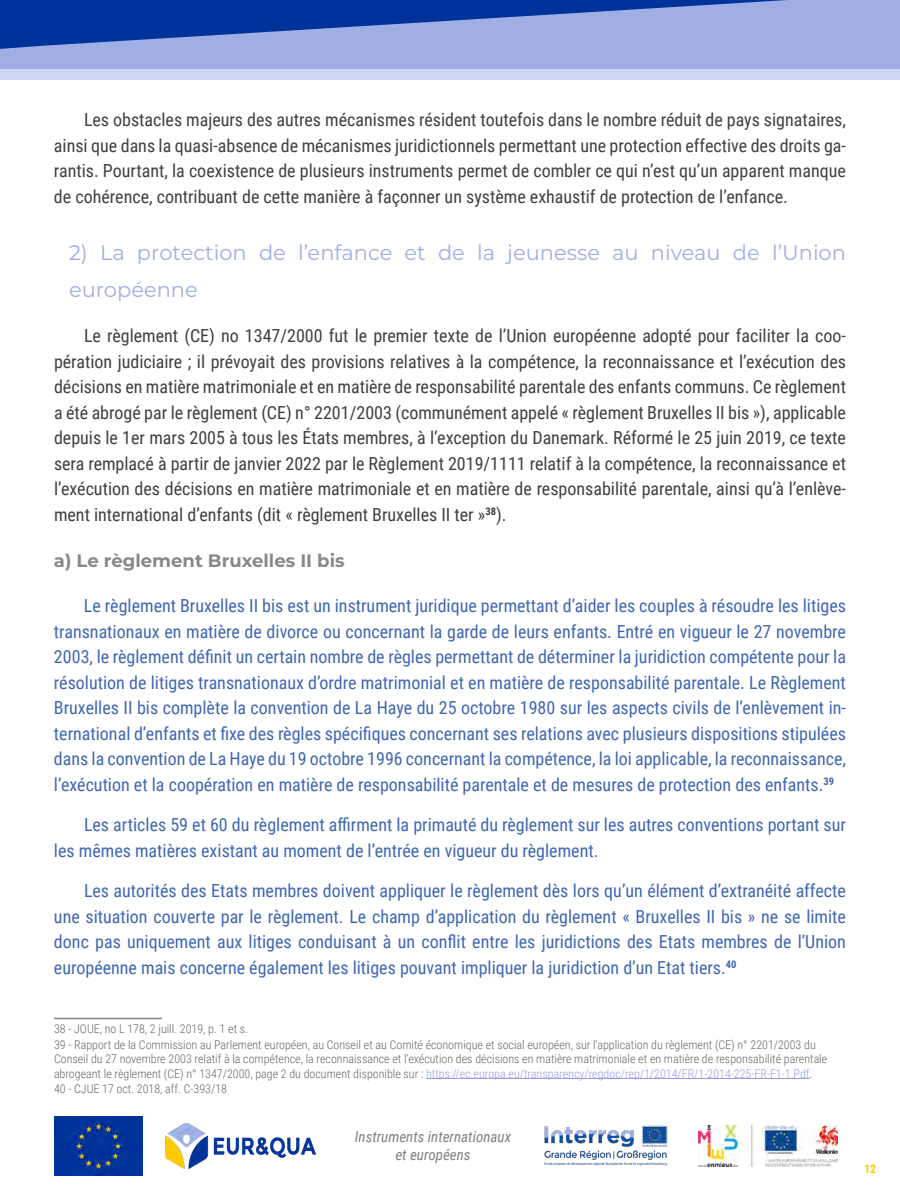
<style>
.page{position:relative;width:900px;height:1200px;background:#fff}
.page>*{position:absolute;margin:0;border:0;box-sizing:border-box;transform-origin:0 0}
.TITRE_3_Cadres_J{font:21px/37.5px "Montserrat";color:#9faee5}
.Paragraphe{font:18px/25.5px "Roboto Condensed";color:#4066b3;text-align:justify}
.Paragraphe-2{font:18px/25.5px "Roboto Condensed";color:#404040;text-align:justify}
.TITRE_4_Cadres_J{font:700 18px "Montserrat";color:#888}
.t1{font:italic 15px/18px "Roboto Condensed";color:#808080;text-align:center}
.Notes_de_bas_de_page{font:300 12px/14.4px "Roboto Condensed";color:#666}
.t2{font:700 12px "Roboto Condensed";color:#fc0}
.s1{color:#959de6}
</style>
<div class="page">
<div style="left:0;top:0;width:900px;height:69px;background:#9faee5"></div>
<div style="left:0;top:69px;width:900px;height:10px;background:#cfd6f2"></div>
<svg style="left:0;top:0;width:787px;height:49px"></svg>
<img style="left:166px;top:1124px;width:149px;height:44px">
<img style="left:54px;top:1117px;width:88px;height:58px">
<img style="left:544px;top:1125px;width:124px;height:41px">
<img style="left:698px;top:1125px;width:139px;height:42px">
<hr style="left:54px;top:1018px;width:108px;height:1px;background:#888">
<hr style="left:426px;top:1078px;width:384px;height:1px;background:#959de6">
<p class="Paragraphe-2" style="left:54px;top:106px;width:794px;text-indent:30px">Les obstacles majeurs des autres mécanismes résident toutefois dans le nombre réduit de pays signataires, ainsi que dans la quasi-absence de mécanismes juridictionnels permettant une protection effective des droits ga&shy;rantis. Pourtant, la coexistence de plusieurs instruments permet de combler ce qui n’est qu’un apparent manque de cohérence, contribuant de cette manière à façonner un système exhaustif de protection de l’enfance.</p>
<p class="TITRE_3_Cadres_J" style="left:69px;top:233px;width:779px">2) La protection de l’enfance et de la jeunesse au niveau de l’Union européenne</p>
<p class="Paragraphe-2" style="left:54px;top:322px;width:794px;text-indent:30px">Le règlement (CE) no 1347/2000 fut le premier texte de l’Union européenne adopté pour faciliter la coo&shy;pération judiciaire ; il prévoyait des provisions relatives à la compétence, la reconnaissance et l’exécution des décisions en matière matrimoniale et en matière de responsabilité parentale des enfants communs. Ce règlement a été abrogé par le règlement (CE) n° 2201/2003 (communément appelé « règlement Bruxelles II bis »), applicable depuis le 1er mars 2005 à tous les États membres, à l’exception du Danemark. Réformé le 25 juin 2019, ce texte sera remplacé à partir de janvier 2022 par le Règlement 2019/1111 relatif à la compétence, la reconnaissance et l’exécution des décisions en matière matrimoniale et en matière de responsabilité parentale, ainsi qu’à l’enlève&shy;ment international d’enfants (dit « règlement Bruxelles II ter »<sup>38</sup>).</p>
<p class="TITRE_4_Cadres_J" style="left:54px;top:548px;width:292px">a) Le règlement Bruxelles II bis</p>
<p class="Paragraphe" style="left:54px;top:592px;width:794px;text-indent:30px">Le règlement Bruxelles II bis est un instrument juridique permettant d’aider les couples à résoudre les litiges transnationaux en matière de divorce ou concernant la garde de leurs enfants. Entré en vigueur le 27 novembre 2003, le règlement définit un certain nombre de règles permettant de déterminer la juridiction compétente pour la résolution de litiges transnationaux d’ordre matrimonial et en matière de responsabilité parentale. Le Règlement Bruxelles II bis complète la convention de La Haye du 25 octobre 1980 sur les aspects civils de l’enlèvement in&shy;ternational d’enfants et fixe des règles spécifiques concernant ses relations avec plusieurs dispositions stipulées dans la convention de La Haye du 19 octobre 1996 concernant la compétence, la loi applicable, la reconnaissance, l’exécution et la coopération en matière de responsabilité parentale et de mesures de protection des enfants.<sup>39</sup></p>
<p class="Paragraphe" style="left:54px;top:811px;width:793px;text-indent:30px">Les articles 59 et 60 du règlement affirment la primauté du règlement sur les autres conventions portant sur les mêmes matières existant au moment de l’entrée en vigueur du règlement.</p>
<p class="Paragraphe" style="left:54px;top:877px;width:794px;text-indent:30px">Les autorités des Etats membres doivent appliquer le règlement dès lors qu’un élément d’extranéité affecte une situation couverte par le règlement. Le champ d’application du règlement « Bruxelles II bis » ne se limite donc pas uniquement aux litiges conduisant à un conflit entre les juridictions des Etats membres de l’Union européenne mais concerne également les litiges pouvant impliquer la juridiction d’un Etat tiers.<sup>40</sup></p>
<p class="Notes_de_bas_de_page" style="left:54px;top:1021px;width:196px">38 - JOUE, no L 178, 2 juill. 2019, p. 1 et s.</p>
<p class="Notes_de_bas_de_page" style="left:54px;top:1037px;width:775px">39 - Rapport de la Commission au Parlement européen, au Conseil et au Comité économique et social européen, sur l’application du règlement (CE) n° 2201/2003 du<br>Conseil du 27 novembre 2003 relatif à la compétence, la reconnaissance et l’exécution des décisions en matière matrimoniale et en matière de responsabilité parentale abrogeant le règlement (CE) n° 1347/2000, page 2 du document disponible sur : <span class="s1">https://ec.europa.eu/transparency/regdoc/rep/1/2014/FR/1-2014-225-FR-F1-1.Pdf</span>.</p>
<p class="Notes_de_bas_de_page" style="left:54px;top:1082px;width:175px">40 - CJUE 17 oct. 2018, aff. C-393/18</p>
<p class="t1" style="left:355px;top:1127px;width:158px">Instruments internationaux et européens</p>
<p class="t2" style="left:864px;top:1160px;width:14px">12</p>
</div>
